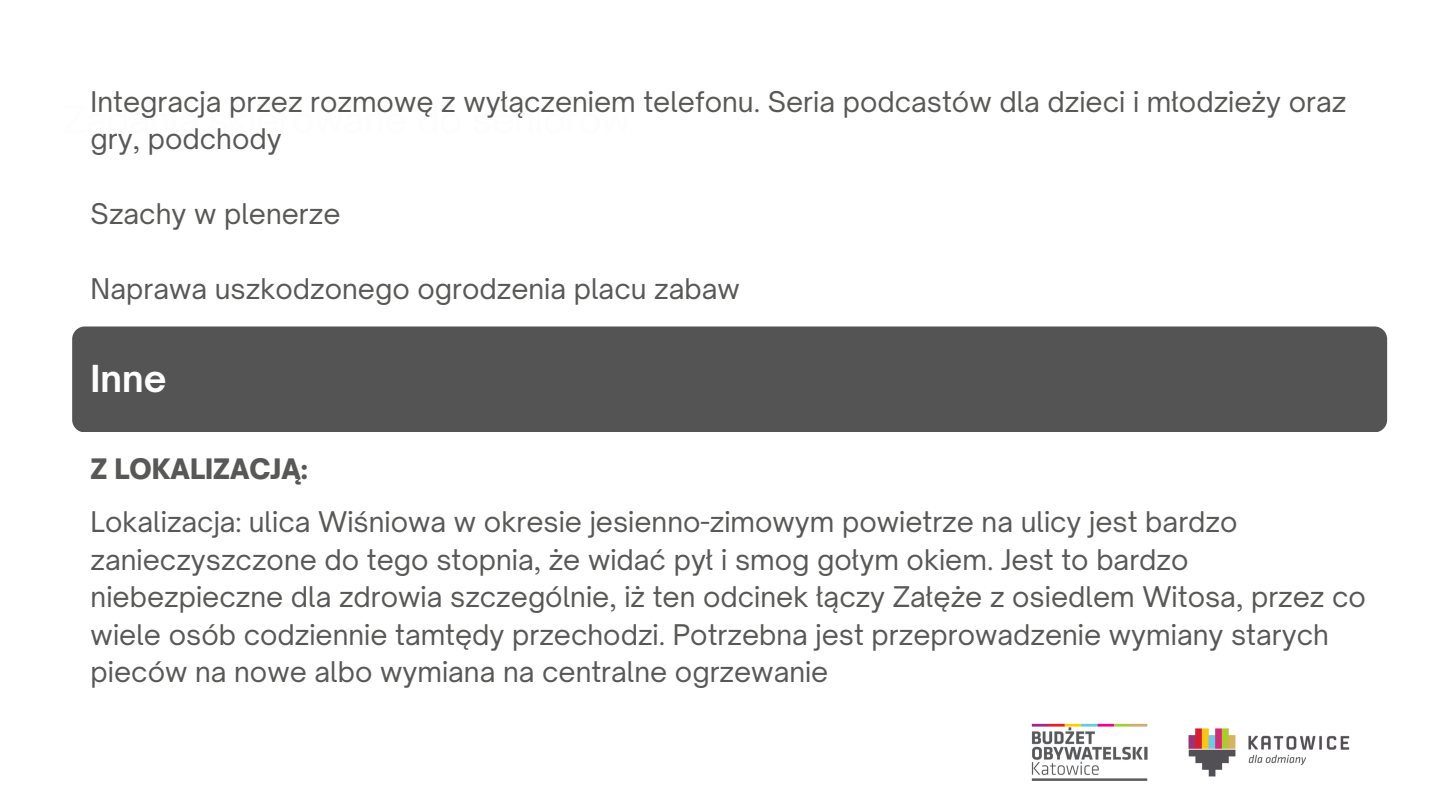
<style>
.page{position:relative;width:1440px;height:810px;background:#fff}
.page>*{position:absolute;margin:0;border:0;box-sizing:border-box;transform-origin:0 0}
.t1{font:700 35.6px "Open Sauce One";color:#fdfdfd}
.t2{font:27.3px/37.5px "Open Sauce One";color:#585857}
.t3{font:900 27px "Open Sauce One";color:#585857}
</style>
<div class="page">
<div style="left:72px;top:326px;width:1315px;height:106px;background:#545454;border-radius:13px"></div>
<img style="left:1031px;top:723px;width:319px;height:58px">
<p class="t2" style="left:91px;top:83px;width:1257px">Integracja przez rozmowę z wyłączeniem telefonu. Seria podcastów dla dzieci i młodzieży oraz gry, podchody</p>
<p class="t2" style="left:91px;top:195px;width:251px">Szachy w plenerze</p>
<h2 class="t2" style="left:91px;top:270px;width:651px">Naprawa uszkodzonego ogrodzenia placu zabaw</h2>
<h1 class="t1" style="left:91px;top:356px;width:77px">Inne</h1>
<h3 class="t3" style="left:91px;top:452px;width:219px">Z LOKALIZACJĄ:</h3>
<p class="t2" style="left:91px;top:503px;width:1277px">Lokalizacja: ulica Wiśniowa w okresie jesienno-zimowym powietrze na ulicy jest bardzo zanieczyszczone do tego stopnia, że widać pył i smog gołym okiem. Jest to bardzo niebezpieczne dla zdrowia szczególnie, iż ten odcinek łączy Załęże z osiedlem Witosa, przez co wiele osób codziennie tamtędy przechodzi. Potrzebna jest przeprowadzenie wymiany starych pieców na nowe albo wymiana na centralne ogrzewanie</p>
</div>
